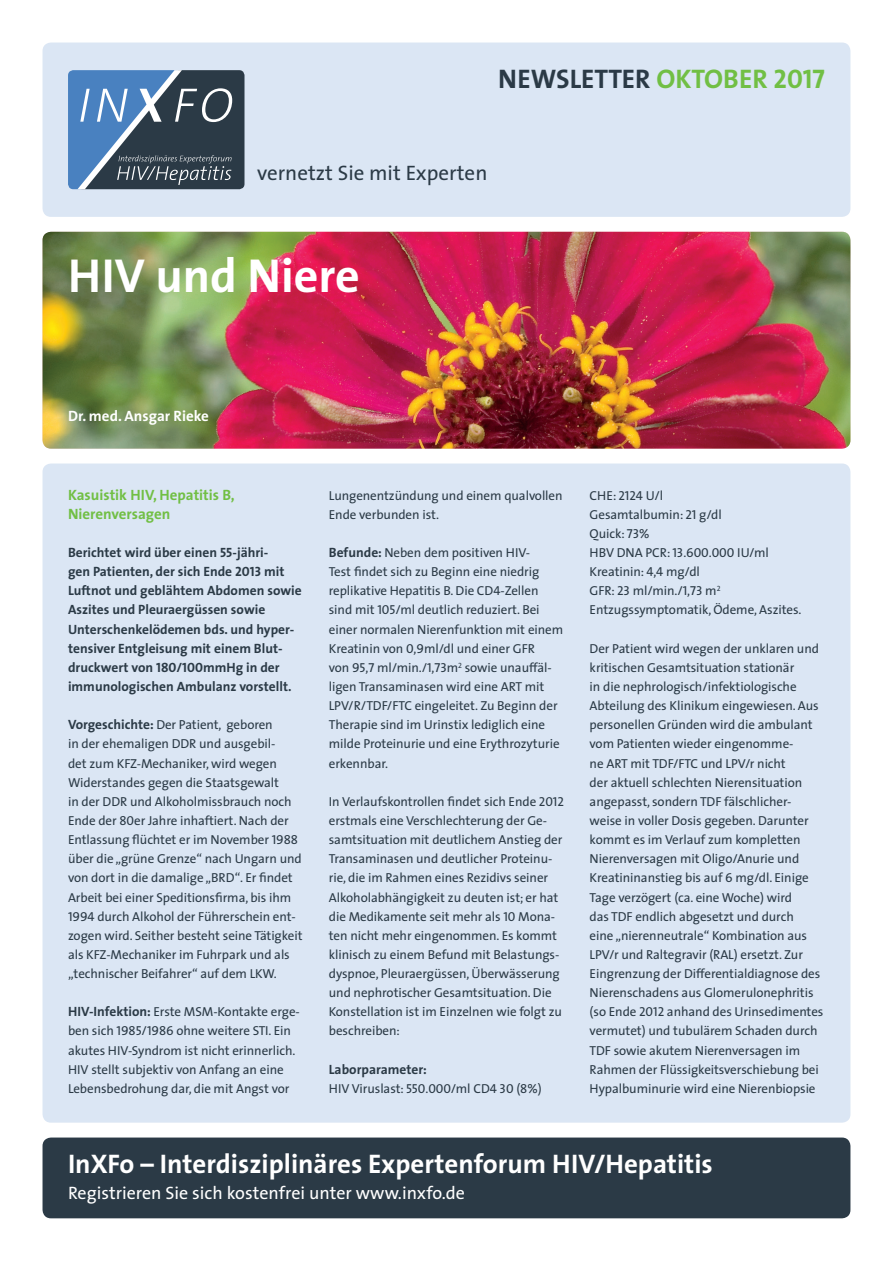
<style>
.page{position:relative;width:893px;height:1263px;background:#fff}
.page>*{position:absolute;margin:0;border:0;box-sizing:border-box;transform-origin:0 0}
.t1{font:700 48px "The Sans";color:#fff}
.t2{font:700 27px "The Sans";color:#fff}
.t3{font:700 27px "The Sans";color:#2b3a46}
.t4{font:21px "The Sans";color:#2b3a46}
.t5{font:18px "The Sans";color:#fff}
.t6{font:700 15px/19.2px "The Sans";color:#71bf44}
.t7{font:700 15px "The Sans";color:#fff}
.t8{font:700 13.5px/19.2px "The Sans";color:#2b3a46}
.t9{font:13.05px/19.2px "The Sans";letter-spacing:-.005em;color:#2b3a46}
.s1{color:#71bf44}
.s2{font-family:"The Sans Bold Caps";font-weight:400;color:#71bf44}
.s3{font-family:"The Sans Bold Caps";font-weight:400}
.s4{font-weight:700;font-size:13.5px}
.s5{font-family:"The Sans Caps"}
</style>
<div class="page">
<div style="left:43px;top:43px;width:807px;height:174px;background:#dbe6f4;border-radius:9px"></div>
<div style="left:43px;top:463px;width:807px;height:660px;background:#dbe6f4;border-radius:9px"></div>
<svg style="left:68px;top:70px;width:176px;height:119px;background:#4c6680"></svg>
<div style="left:43px;top:1137px;width:807px;height:81px;background:#2b3a46;border-radius:9px"></div>
<img style="left:43px;top:232px;width:807px;height:217px">
<h2 class="t3" style="left:498px;top:57px;width:328px">NEWSLETTER <span class="s1">OKTOBER</span> <span class="s2">2017</span></h2>
<h3 class="t4" style="left:257px;top:155px;width:232px">vernetzt Sie mit Experten</h3>
<h1 class="t1" style="left:68px;top:235px;width:293px">HIV und Niere</h1>
<p class="t7" style="left:68px;top:403px;width:142px">Dr. med. Ansgar Rieke</p>
<p class="t6" style="left:68px;top:485px;width:168px">Kasuistik HIV, Hepatitis B,<br>Nierenversagen</p>
<p class="t8" style="left:68px;top:543px;width:235px">Berichtet wird über einen <span class="s3">55</span>-jähri-<br>gen Patienten, der sich Ende <span class="s3">2013</span> mit Luftnot und geblähtem Abdomen sowie Aszites und Pleuraergüssen sowie Unterschenkelödemen bds. und hyper&shy;tensiver Entgleisung mit einem Blut&shy;druckwert von <span class="s3">180</span>/<span class="s3">100</span>mmHg in der immunologischen Ambulanz vorstellt.</p>
<p class="t9" style="left:68px;top:715px;width:236px"><span class="s4">Vorgeschichte:</span> Der Patient, geboren<br>in der ehemaligen DDR und ausgebil-<br>det zum KFZ-Mechaniker, wird wegen Widerstandes gegen die Staatsgewalt<br>in der DDR und Alkoholmissbrauch noch Ende der <span class="s5">80</span>er Jahre inhaftiert. Nach der Entlassung flüchtet er im November <span class="s5">1988 </span>über die „grüne Grenze“ nach Ungarn und von dort in die damalige „BRD“. Er findet Arbeit bei einer Speditionsfirma, bis ihm <span class="s5">1994</span> durch Alkohol der Führerschein ent&shy;zogen wird. Seither besteht seine Tätigkeit als KFZ-Mechaniker im Fuhrpark und als „technischer Beifahrer“ auf dem LKW.</p>
<p class="t9" style="left:68px;top:1002px;width:233px"><span class="s4">HIV-Infektion:</span> Erste MSM-Kontakte erge&shy;ben sich <span class="s5">1985</span>/<span class="s5">1986</span> ohne weitere STI. Ein akutes HIV-Syndrom ist nicht erinnerlich.<br>HIV stellt subjektiv von Anfang an eine Lebensbedrohung dar, die mit Angst vor</p>
<p class="t9" style="left:329px;top:485px;width:235px">Lungenentzündung und einem qualvollen<br>Ende verbunden ist.</p>
<p class="t9" style="left:329px;top:543px;width:236px"><span class="s4">Befunde:</span> Neben dem positiven HIV-<br>Test findet sich zu Beginn eine niedrig replikative Hepatitis B. Die CD<span class="s5">4</span>-Zellen sind mit <span class="s5">105</span>/ml deutlich reduziert. Bei einer normalen Nierenfunktion mit einem Kreatinin von <span class="s5">0</span>,<span class="s5">9</span>ml/dl und einer GFR<br>von <span class="s5">95</span>,<span class="s5">7</span> ml/min./<span class="s5">1</span>,<span class="s5">73</span>m<sup>2</sup> sowie unauffäl&shy;ligen Transaminasen wird eine ART mit LPV/R/TDF/FTC eingeleitet. Zu Beginn der Therapie sind im Urinstix lediglich eine milde Proteinurie und eine Erythrozyturie erkennbar.</p>
<p class="t9" style="left:329px;top:791px;width:237px">In Verlaufskontrollen findet sich Ende <span class="s5">2012 </span>erstmals eine Verschlechterung der Ge&shy;samtsituation mit deutlichem Anstieg der Transaminasen und deutlicher Proteinu&shy;rie, die im Rahmen eines Rezidivs seiner Alkoholabhängigkeit zu deuten ist; er hat die Medikamente seit mehr als <span class="s5">10</span> Mona&shy;ten nicht mehr eingenommen. Es kommt klinisch zu einem Befund mit Belastungs&shy;dyspnoe, Pleuraergüssen, Überwässerung und nephrotischer Gesamtsituation. Die Konstellation ist im Einzelnen wie folgt zu beschreiben:</p>
<p class="t8" style="left:329px;top:1059px;width:99px">Laborparameter:</p>
<p class="t9" style="left:329px;top:1078px;width:214px">HIV Viruslast: <span class="s5">550</span>.<span class="s5">000</span>/ml CD<span class="s5">4 30</span> (<span class="s5">8</span>%)</p>
<p class="t9" style="left:590px;top:485px;width:213px">CHE: <span class="s5">2124</span> U/l<br>Gesamtalbumin: <span class="s5">21</span> g/dl<br>Quick: <span class="s5">73</span>%<br>HBV DNA PCR: <span class="s5">13</span>.<span class="s5">600</span>.<span class="s5">000</span> IU/ml<br>Kreatinin: <span class="s5">4</span>,<span class="s5">4</span> mg/dl<br>GFR: <span class="s5">23</span> ml/min./<span class="s5">1</span>,<span class="s5">73</span> m<sup>2<br></sup>Entzugssymptomatik, Ödeme, Aszites.</p>
<p class="t9" style="left:590px;top:638px;width:235px">Der Patient wird wegen der unklaren und kritischen Gesamtsituation stationär<br>in die nephrologisch/infektiologische Abteilung des Klinikum eingewiesen. Aus personellen Gründen wird die ambulant vom Patienten wieder eingenomme-<br>ne ART mit TDF/FTC und LPV/r nicht<br>der aktuell schlechten Nierensituation angepasst, sondern TDF fälschlicher&shy;weise in voller Dosis gegeben. Darunter kommt es im Verlauf zum kompletten Nierenversagen mit Oligo/Anurie und Kreatininanstieg bis auf <span class="s5">6</span> mg/dl. Einige Tage verzögert (ca. eine Woche) wird<br>das TDF endlich abgesetzt und durch<br>eine „nierenneutrale“ Kombination aus LPV/r und Raltegravir (RAL) ersetzt. Zur Eingrenzung der Differentialdiagnose des Nierenschadens aus Glomerulonephritis (so Ende <span class="s5">2012</span> anhand des Urinsedimentes vermutet) und tubulärem Schaden durch TDF sowie akutem Nierenversagen im Rahmen der Flüssigkeitsverschiebung bei Hypalbuminurie wird eine Nierenbiopsie</p>
<h2 class="t2" style="left:68px;top:1141px;width:646px">InXFo – Interdisziplinäres Expertenforum HIV/Hepatitis</h2>
<h3 class="t5" style="left:68px;top:1178px;width:398px">Registrieren Sie sich kostenfrei unter www.inxfo.de</h3>
</div>
